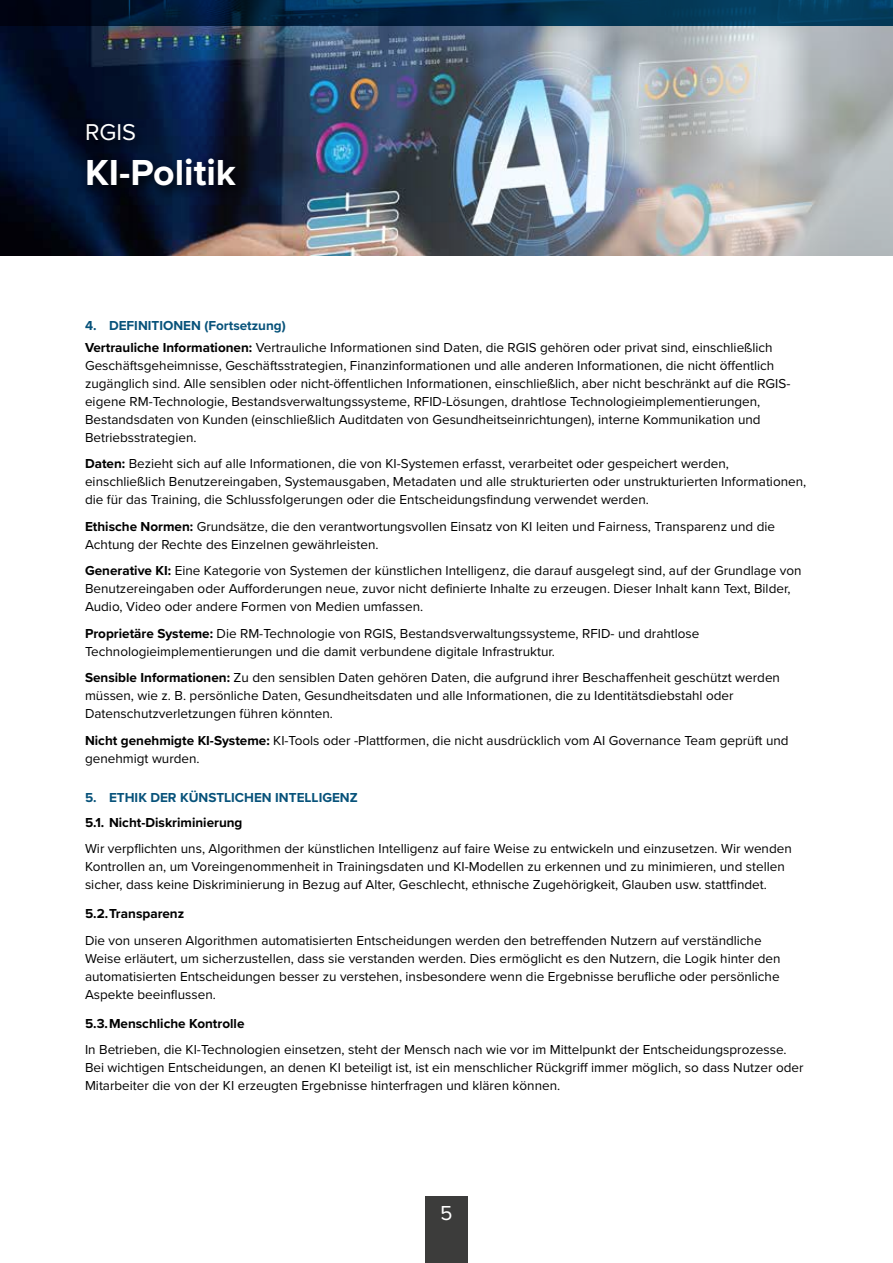
<style>
.page{position:relative;width:893px;height:1263px;background:#fff}
.page>*{position:absolute;margin:0;border:0;box-sizing:border-box;transform-origin:0 0}
.t1{font:700 37.5px "Proxima Nova";color:#fff}
.t2{font:23.7px "Proxima Nova";color:#fff}
.t3{font:21px "Proxima Nova";color:#fff}
.t4{font:13.5px/18px "Proxima Nova";color:#000}
.t5{font:700 13.5px "Proxima Nova";color:#000}
.t6{font:700 13.5px "Proxima Nova";color:#07527a}
.s1{font-weight:700;color:#07527a}
.s2{font-weight:700}
</style>
<div class="page">
<div style="left:425px;top:1196px;width:43px;height:67px;background:#3c3c3b"></div>
<img style="left:0;top:26px;width:893px;height:229px">
<svg style="left:0;top:0;width:893px;height:26px;background:#022846"></svg>
<div style="left:82px;top:120px;width:166px;height:79px;background:#000;opacity:.75"></div>
<h2 class="t2" style="left:85px;top:115px;width:52px">RGIS</h2>
<h1 class="t1" style="left:85px;top:145px;width:152px">KI-Politik</h1>
<p class="t4" style="left:85px;top:313px;width:689px;line-height:22.2px"><span class="s1">4. DEFINITIONEN (Fortsetzung)<br></span><span class="s2">Vertrauliche Informationen:</span> Vertrauliche Informationen sind Daten, die RGIS gehören oder privat sind, einschließlich</p>
<p class="t4" style="left:85px;top:356px;width:707px">Geschäftsgeheimnisse, Geschäftsstrategien, Finanzinformationen und alle anderen Informationen, die nicht öffentlich zugänglich sind. Alle sensiblen oder nicht-öffentlichen Informationen, einschließlich, aber nicht beschränkt auf die RGIS&shy;eigene RM-Technologie, Bestandsverwaltungssysteme, RFID-Lösungen, drahtlose Technologieimplementierungen, Bestandsdaten von Kunden (einschließlich Auditdaten von Gesundheitseinrichtungen), interne Kommunikation und Betriebsstrategien.</p>
<p class="t4" style="left:85px;top:454px;width:723px"><span class="s2">Daten:</span> Bezieht sich auf alle Informationen, die von KI-Systemen erfasst, verarbeitet oder gespeichert werden, einschließlich Benutzereingaben, Systemausgaben, Metadaten und alle strukturierten oder unstrukturierten Informationen, die für das Training, die Schlussfolgerungen oder die Entscheidungsfindung verwendet werden.</p>
<p class="t4" style="left:85px;top:517px;width:692px"><span class="s2">Ethische Normen:</span> Grundsätze, die den verantwortungsvollen Einsatz von KI leiten und Fairness, Transparenz und die<br>Achtung der Rechte des Einzelnen gewährleisten.</p>
<p class="t4" style="left:85px;top:561px;width:718px"><span class="s2">Generative KI:</span> Eine Kategorie von Systemen der künstlichen Intelligenz, die darauf ausgelegt sind, auf der Grundlage von<br>Benutzereingaben oder Aufforderungen neue, zuvor nicht definierte Inhalte zu erzeugen. Dieser Inhalt kann Text, Bilder,<br>Audio, Video oder andere Formen von Medien umfassen.</p>
<p class="t4" style="left:85px;top:624px;width:616px"><span class="s2">Proprietäre Systeme:</span> Die RM-Technologie von RGIS, Bestandsverwaltungssysteme, RFID- und drahtlose<br>Technologieimplementierungen und die damit verbundene digitale Infrastruktur.</p>
<p class="t4" style="left:85px;top:668px;width:696px"><span class="s2">Sensible Informationen:</span> Zu den sensiblen Daten gehören Daten, die aufgrund ihrer Beschaffenheit geschützt werden müssen, wie z. B. persönliche Daten, Gesundheitsdaten und alle Informationen, die zu Identitätsdiebstahl oder<br>Datenschutzverletzungen führen könnten.</p>
<p class="t4" style="left:85px;top:731px;width:705px"><span class="s2">Nicht genehmigte KI-Systeme:</span> KI-Tools oder -Plattformen, die nicht ausdrücklich vom AI Governance Team geprüft und genehmigt wurden.</p>
<p class="t6" style="left:85px;top:787px;width:274px">5. ETHIK DER KÜNSTLICHEN INTELLIGENZ</p>
<p class="t5" style="left:85px;top:812px;width:159px">5.1. Nicht-Diskriminierung</p>
<p class="t4" style="left:85px;top:839px;width:708px">Wir verpflichten uns, Algorithmen der künstlichen Intelligenz auf faire Weise zu entwickeln und einzusetzen. Wir wenden<br>Kontrollen an, um Voreingenommenheit in Trainingsdaten und KI-Modellen zu erkennen und zu minimieren, und stellen sicher, dass keine Diskriminierung in Bezug auf Alter, Geschlecht, ethnische Zugehörigkeit, Glauben usw. stattfindet.</p>
<p class="t5" style="left:85px;top:904px;width:101px">5.2.Transparenz</p>
<p class="t4" style="left:85px;top:931px;width:697px">Die von unseren Algorithmen automatisierten Entscheidungen werden den betreffenden Nutzern auf verständliche Weise erläutert, um sicherzustellen, dass sie verstanden werden. Dies ermöglicht es den Nutzern, die Logik hinter den automatisierten Entscheidungen besser zu verstehen, insbesondere wenn die Ergebnisse berufliche oder persönliche Aspekte beeinflussen.</p>
<p class="t5" style="left:85px;top:1013px;width:161px">5.3.Menschliche Kontrolle</p>
<p class="t4" style="left:85px;top:1040px;width:720px">In Betrieben, die KI-Technologien einsetzen, steht der Mensch nach wie vor im Mittelpunkt der Entscheidungsprozesse.<br>Bei wichtigen Entscheidungen, an denen KI beteiligt ist, ist ein menschlicher Rückgriff immer möglich, so dass Nutzer oder<br>Mitarbeiter die von der KI erzeugten Ergebnisse hinterfragen und klären können.</p>
<h3 class="t3" style="left:440px;top:1198px;width:14px">5</h3>
</div>
